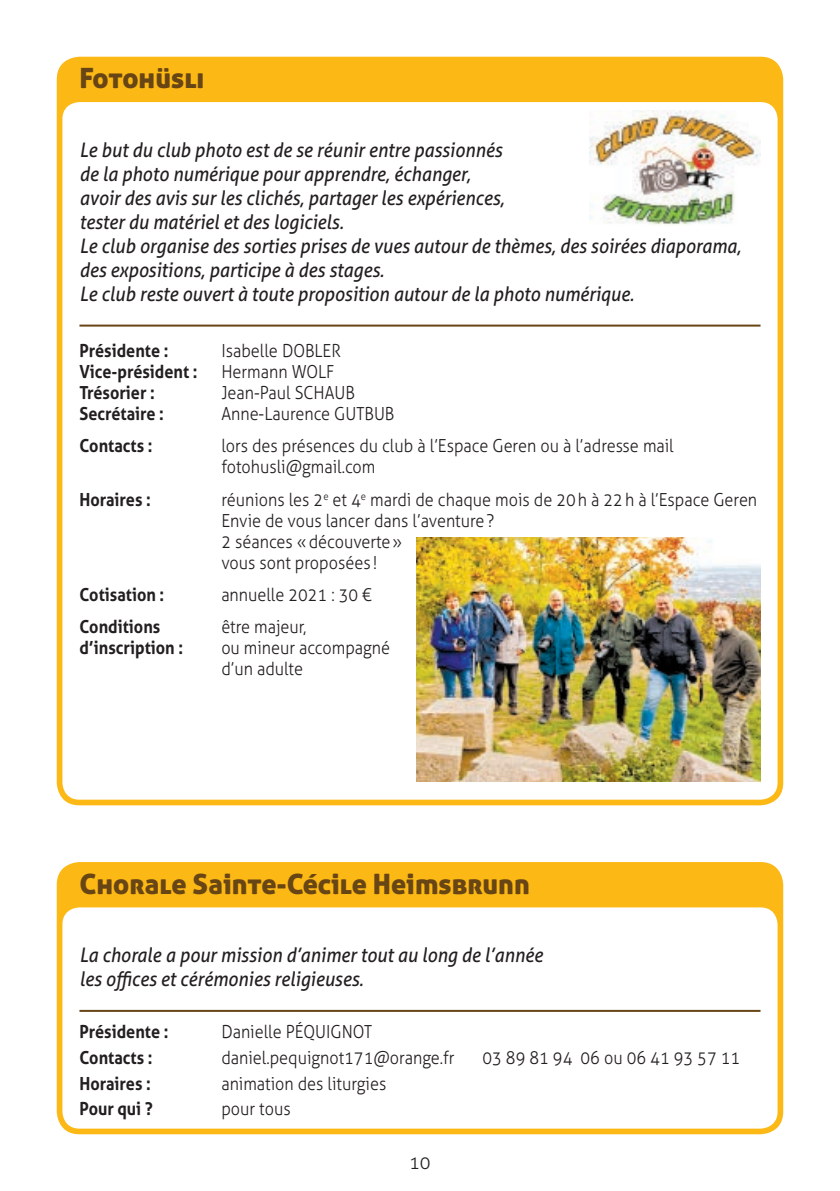
<style>
.page{position:relative;width:840px;height:1191px;background:#fff}
.page>*{position:absolute;margin:0;border:0;box-sizing:border-box;transform-origin:0 0}
.t1{font:28px "Aller Display";color:#684514}
.t2{font:italic 20px/24px "Aller";color:#231f20;scale:.9 1}
.t3{font:300 18px/21px "Aller";color:#231f20;scale:.9 1}
.t4{font:700 18px "Aller";color:#231f20;scale:.9 1}
.t5{font:300 18px "Aller";color:#231f20}
</style>
<div class="page">
<div style="left:57px;top:57px;width:725px;height:748px;background:#fcb814;border-radius:23px"></div>
<div style="left:62px;top:102px;width:715px;height:697px;background:#fff;border-radius:17px"></div>
<hr style="left:79px;top:324px;width:681px;height:2px;background:#684514">
<img style="left:589px;top:111px;width:171px;height:114px">
<img style="left:416px;top:537px;width:344px;height:244px">
<div style="left:57px;top:862px;width:725px;height:272px;background:#fcb814;border-radius:23px"></div>
<div style="left:62px;top:907px;width:715px;height:221px;background:#fff;border-radius:17px"></div>
<hr style="left:79px;top:1010px;width:681px;height:2px;background:#684514">
<h1 class="t1" style="left:79px;top:61px;width:126px">Fotohüsli</h1>
<p class="t2" style="left:79px;top:137px;width:736px">Le but du club photo est de se réunir entre passionnés<br>de la photo numérique pour apprendre, échanger,<br>avoir des avis sur les clichés, partager les expériences,<br>tester du matériel et des logiciels.<br>Le club organise des sorties prises de vues autour de thèmes, des soirées diaporama, des expositions, participe à des stages.<br>Le club reste ouvert à toute proposition autour de la photo numérique.</p>
<p class="t4" style="left:79px;top:339px;width:100px">Présidente :</p>
<p class="t3" style="left:221px;top:340px;width:134px">Isabelle DOBLER</p>
<p class="t4" style="left:79px;top:360px;width:133px">Vice-président :</p>
<p class="t3" style="left:221px;top:361px;width:127px">Hermann WOLF</p>
<p class="t4" style="left:79px;top:381px;width:85px">Trésorier :</p>
<p class="t3" style="left:221px;top:382px;width:150px">Jean-Paul SCHAUB</p>
<p class="t4" style="left:79px;top:402px;width:95px">Secrétaire :</p>
<p class="t3" style="left:221px;top:403px;width:194px">Anne-Laurence GUTBUB</p>
<p class="t4" style="left:79px;top:435px;width:83px">Contacts :</p>
<p class="t3" style="left:221px;top:435px;width:504px">lors des présences du club à l’Espace Geren ou à l’adresse mail fotohusli@gmail.com</p>
<p class="t4" style="left:79px;top:488px;width:81px">Horaires :</p>
<p class="t3" style="left:221px;top:489px;width:596px">réunions les 2<sup>e</sup> et 4<sup>e</sup> mardi de chaque mois de 20h à 22h à l’Espace Geren Envie de vous lancer dans l’aventure?<br>2 séances «découverte»<br>vous sont proposées !</p>
<p class="t4" style="left:79px;top:583px;width:96px">Cotisation :</p>
<p class="t3" style="left:221px;top:584px;width:169px">annuelle 2021 : 30 €</p>
<p class="t4" style="left:79px;top:616px;width:91px">Conditions</p>
<p class="t3" style="left:221px;top:616px;width:96px">être majeur,</p>
<p class="t4" style="left:79px;top:637px;width:116px">d’inscription :</p>
<p class="t3" style="left:221px;top:637px;width:189px">ou mineur accompagné d’un adulte</p>
<h1 class="t1" style="left:79px;top:866px;width:451px">Chorale Sainte-Cécile Heimsbrunn</h1>
<p class="t2" style="left:79px;top:942px;width:516px">La chorale a pour mission d’animer tout au long de l’année les offices et cérémonies religieuses.</p>
<p class="t4" style="left:79px;top:1021px;width:100px">Présidente :</p>
<p class="t3" style="left:221px;top:1021px;width:169px">Danielle PÉQUIGNOT</p>
<p class="t4" style="left:79px;top:1046px;width:83px">Contacts :</p>
<p class="t3" style="left:221px;top:1047px;width:260px">daniel.pequignot171@orange.fr</p>
<p class="t3" style="left:482px;top:1047px;width:288px">03 89 81 94 06 ou 06 41 93 57 11</p>
<p class="t4" style="left:79px;top:1072px;width:81px">Horaires :</p>
<p class="t3" style="left:221px;top:1072px;width:185px">animation des liturgies</p>
<p class="t4" style="left:79px;top:1098px;width:83px">Pour qui ?</p>
<p class="t3" style="left:221px;top:1098px;width:79px">pour tous</p>
<p class="t5" style="left:409px;top:1152px;width:23px">10</p>
</div>
